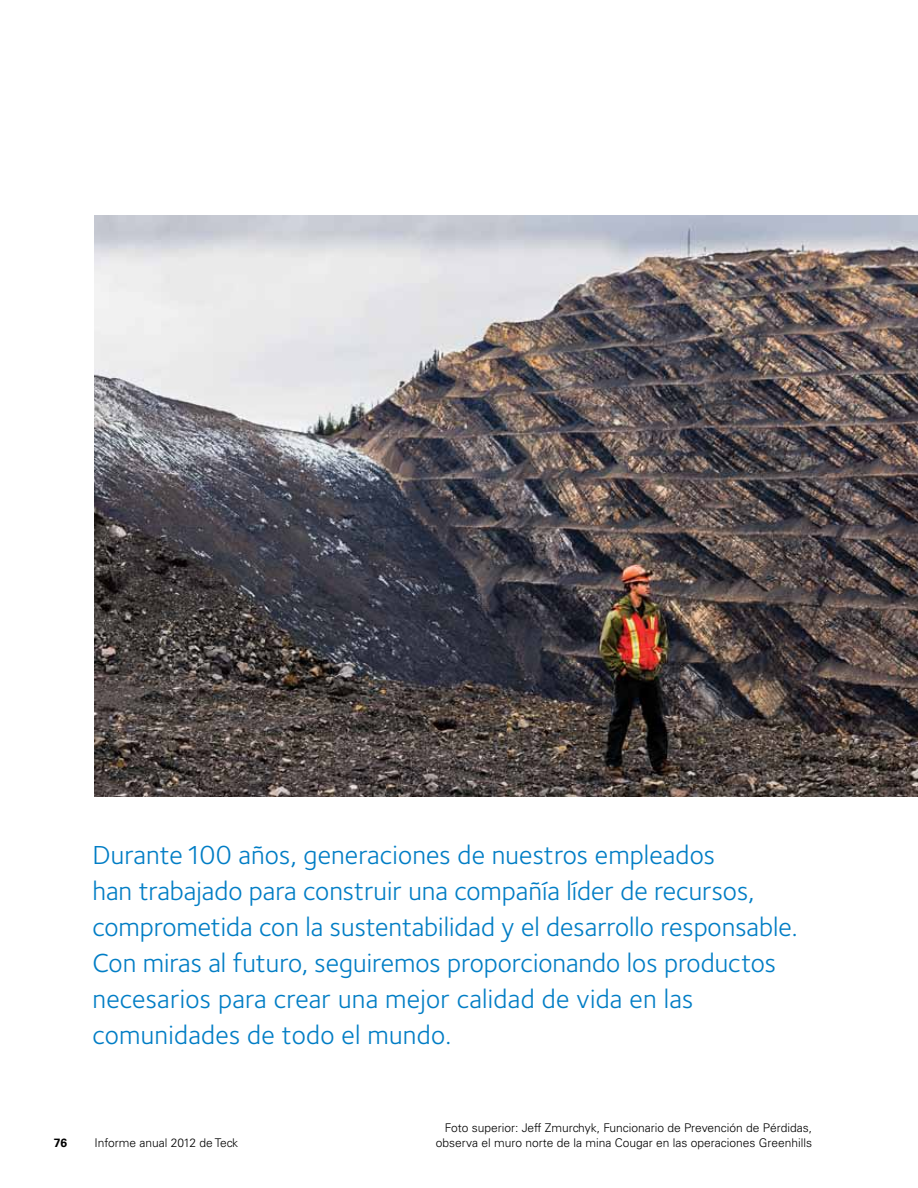
<style>
.page{position:relative;width:918px;height:1188px;background:#fff}
.page>*{position:absolute;margin:0;border:0;box-sizing:border-box;transform-origin:0 0}
.t1{font:27px/36px "Foundry Sterling";color:#007dc5}
.t2{font:300 12px/15px "Univers";color:#000;text-align:right}
.t3{font:700 12px "Univers";color:#000}
</style>
<div class="page">
<img style="left:94px;top:216px;width:824px;height:580px">
<p class="t1" style="left:92px;top:837px;width:707px">Durante 100 años, generaciones de nuestros empleados<br>han trabajado para construir una compañía líder de recursos, comprometida con la sustentabilidad y el desarrollo responsable.<br>Con miras al futuro, seguiremos proporcionando los productos necesarios para crear una mejor calidad de vida en las comunidades de todo el mundo.</p>
<p class="t3" style="left:54px;top:1136px;width:15px">76</p>
<p class="t2" style="left:94px;top:1136px;width:145px">Informe anual 2012 de Teck</p>
<p class="t2" style="left:436px;top:1121px;width:378px">Foto superior: Jeff Zmurchyk, Funcionario de Prevención de Pérdidas, observa el muro norte de la mina Cougar en las operaciones Greenhills</p>
</div>
